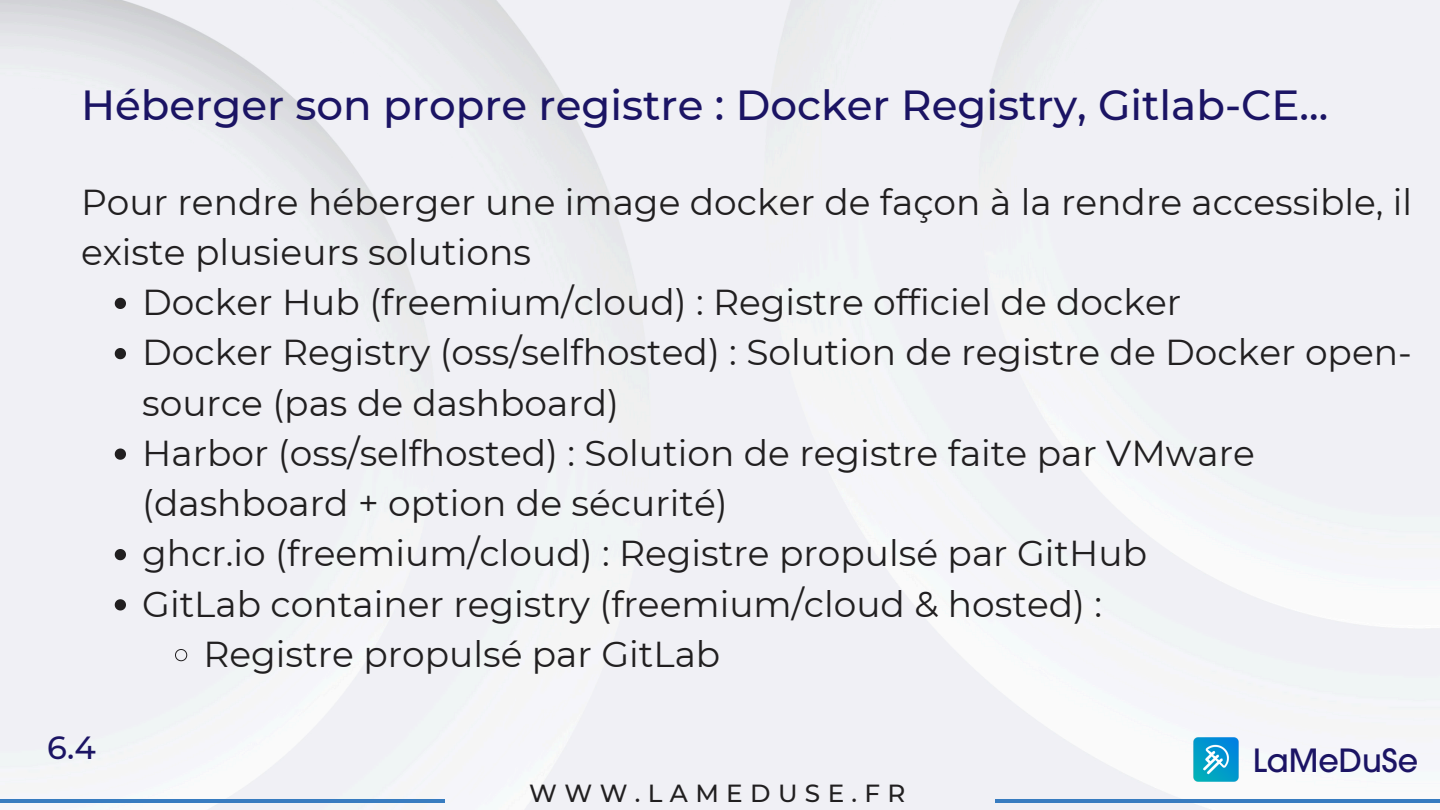
<style>
.page{position:relative;width:1440px;height:810px;background:#fff}
.page>*{position:absolute;margin:0;border:0;box-sizing:border-box;transform-origin:0 0}
.t1{font:500 42px "Montserrat";color:#1b1464}
.t2{font:36px/50.2px "Montserrat";color:#211f20}
.t3{font:500 32px "Montserrat";color:#1b1464}
.t4{font:500 31.8px "ITC Avant Garde Std";color:#1b1464}
.t5{font:500 24.7px "Montserrat";letter-spacing:.3em;color:#211f20}
</style>
<div class="page">
<hr style="left:0;top:799px;width:445px;height:4px;background:#387cc0">
<hr style="left:995px;top:799px;width:445px;height:4px;background:#387cc0">
<img style="left:1186px;top:729px;width:61px;height:61px">
<svg style="left:115px;top:298px;width:11px;height:11px"></svg>
<svg style="left:115px;top:348px;width:11px;height:11px"></svg>
<svg style="left:115px;top:448px;width:11px;height:12px"></svg>
<svg style="left:115px;top:549px;width:11px;height:11px"></svg>
<svg style="left:115px;top:599px;width:11px;height:11px"></svg>
<svg style="left:175px;top:649px;width:13px;height:13px"></svg>
<p class="t1" style="left:81px;top:80px;width:1249px">Héberger son propre registre : Docker Registry, Gitlab-CE...</p>
<p class="t2" style="left:81px;top:176px;width:1333px">Pour rendre héberger une image docker de façon à la rendre accessible, il existe plusieurs solutions</p>
<p class="t2" style="left:142px;top:277px;width:1041px">Docker Hub (freemium/cloud) : Registre officiel de docker</p>
<p class="t2" style="left:142px;top:327px;width:1271px">Docker Registry (oss/selfhosted) : Solution de registre de Docker open&shy;source (pas de dashboard)</p>
<p class="t2" style="left:142px;top:428px;width:1114px">Harbor (oss/selfhosted) : Solution de registre faite par VMware (dashboard + option de sécurité)</p>
<h3 class="t2" style="left:142px;top:528px;width:1006px">ghcr.io (freemium/cloud) : Registre propulsé par GitHub</h3>
<p class="t2" style="left:142px;top:578px;width:961px">GitLab container registry (freemium/cloud &amp; hosted) :</p>
<h3 class="t2" style="left:203px;top:629px;width:518px">Registre propulsé par GitLab</h3>
<p class="t3" style="left:47px;top:728px;width:50px">6.4</p>
<h1 class="t5" style="left:529px;top:778px;width:378px">WWW.LAMEDUSE.FR</h1>
<p class="t4" style="left:1253px;top:748px;width:167px">LaMeDuSe</p>
</div>
